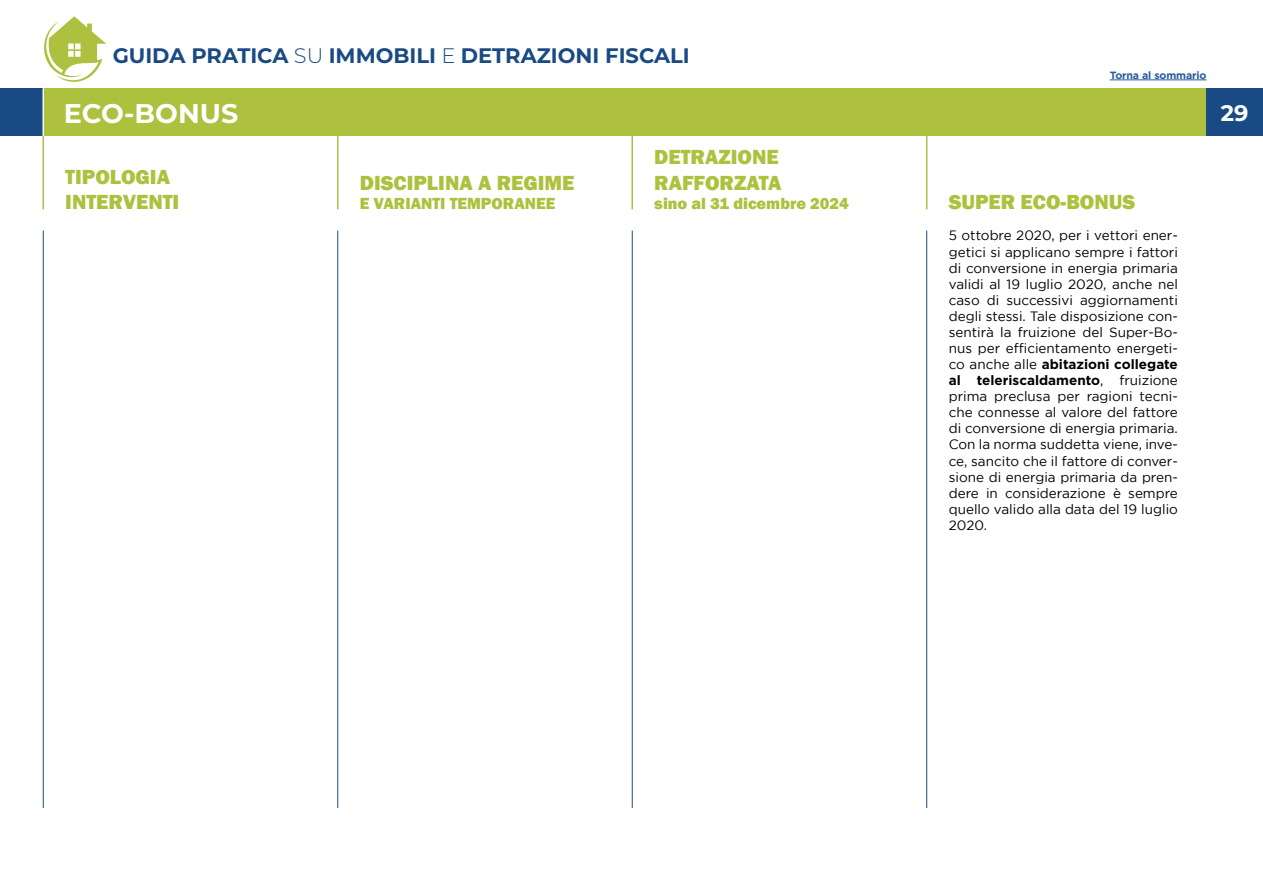
<style>
.page{position:relative;width:1263px;height:893px;background:#fff}
.page>*{position:absolute;margin:0;border:0;box-sizing:border-box;transform-origin:0 0}
.t1{font:700 27px "Montserrat";color:#fff}
.t2{font:700 22.5px "Montserrat";color:#fff}
.t3{font:800 21px/25.2px "Franklin Gothic";color:#adc13e}
.t4{font:700 21px "Montserrat";color:#194a83}
.t5{font:800 16.5px "Franklin Gothic";color:#adc13e}
.t6{font:13.5px/16px "Gotham";color:#000;text-align:justify}
.t7{font:700 10.5px "Gotham";letter-spacing:-.01em;color:#275b9b}
.s1{font-weight:300}
.s2{font-weight:700}
</style>
<div class="page">
<hr style="left:926px;top:231px;width:1px;height:577px;background:#194a83">
<hr style="left:632px;top:231px;width:1px;height:577px;background:#194a83">
<hr style="left:337px;top:231px;width:1px;height:577px;background:#194a83">
<hr style="left:43px;top:231px;width:1px;height:577px;background:#194a83">
<div style="left:0;top:89px;width:43px;height:47px;background:#194a83"></div>
<div style="left:44px;top:89px;width:1162px;height:47px;background:#adc13e"></div>
<svg style="left:44px;top:16px;width:62px;height:66px"></svg>
<div style="left:1206px;top:89px;width:57px;height:47px;background:#194a83"></div>
<hr style="left:1110px;top:80px;width:96px;height:1px;background:#275b9b">
<hr style="left:926px;top:136px;width:1px;height:73px;background:#adc13e">
<hr style="left:631px;top:136px;width:2px;height:73px;background:#adc13e">
<hr style="left:337px;top:136px;width:1px;height:73px;background:#adc13e">
<hr style="left:43px;top:136px;width:1px;height:73px;background:#adc13e">
<h3 class="t4" style="left:113px;top:41px;width:579px">GUIDA PRATICA <span class="s1">SU</span> IMMOBILI <span class="s1">E</span> DETRAZIONI FISCALI</h3>
<p class="t7" style="left:1110px;top:68px;width:98px">Torna al sommario</p>
<h1 class="t1" style="left:64px;top:94px;width:176px">ECO-BONUS</h1>
<h2 class="t2" style="left:1221px;top:97px;width:29px">29</h2>
<h3 class="t3" style="left:65px;top:164px;width:116px">TIPOLOGIA<br>INTERVENTI</h3>
<h3 class="t3" style="left:360px;top:170px;width:216px">DISCIPLINA A REGIME</h3>
<p class="t5" style="left:360px;top:193px;width:197px">E VARIANTI TEMPORANEE</p>
<h3 class="t3" style="left:654px;top:145px;width:129px">DETRAZIONE<br>RAFFORZATA</h3>
<p class="t5" style="left:654px;top:193px;width:196px">sino al 31 dicembre 2024</p>
<h3 class="t3" style="left:949px;top:190px;width:188px">SUPER ECO-BONUS</h3>
<p class="t6" style="left:949px;top:227px;width:231px">5 ottobre 2020, per i vettori ener&shy;getici si applicano sempre i fattori di conversione in energia primaria validi al 19 luglio 2020, anche nel caso di successivi aggiornamenti degli stessi. Tale disposizione con&shy;sentirà la fruizione del Super-Bo&shy;nus per efficientamento energeti&shy;co anche alle <span class="s2">abitazioni collegate al teleriscaldamento</span>, fruizione prima preclusa per ragioni tecni&shy;che connesse al valore del fattore di conversione di energia primaria.<br>Con la norma suddetta viene, inve&shy;ce, sancito che il fattore di conver&shy;sione di energia primaria da pren&shy;dere in considerazione è sempre quello valido alla data del 19 luglio 2020.</p>
</div>
